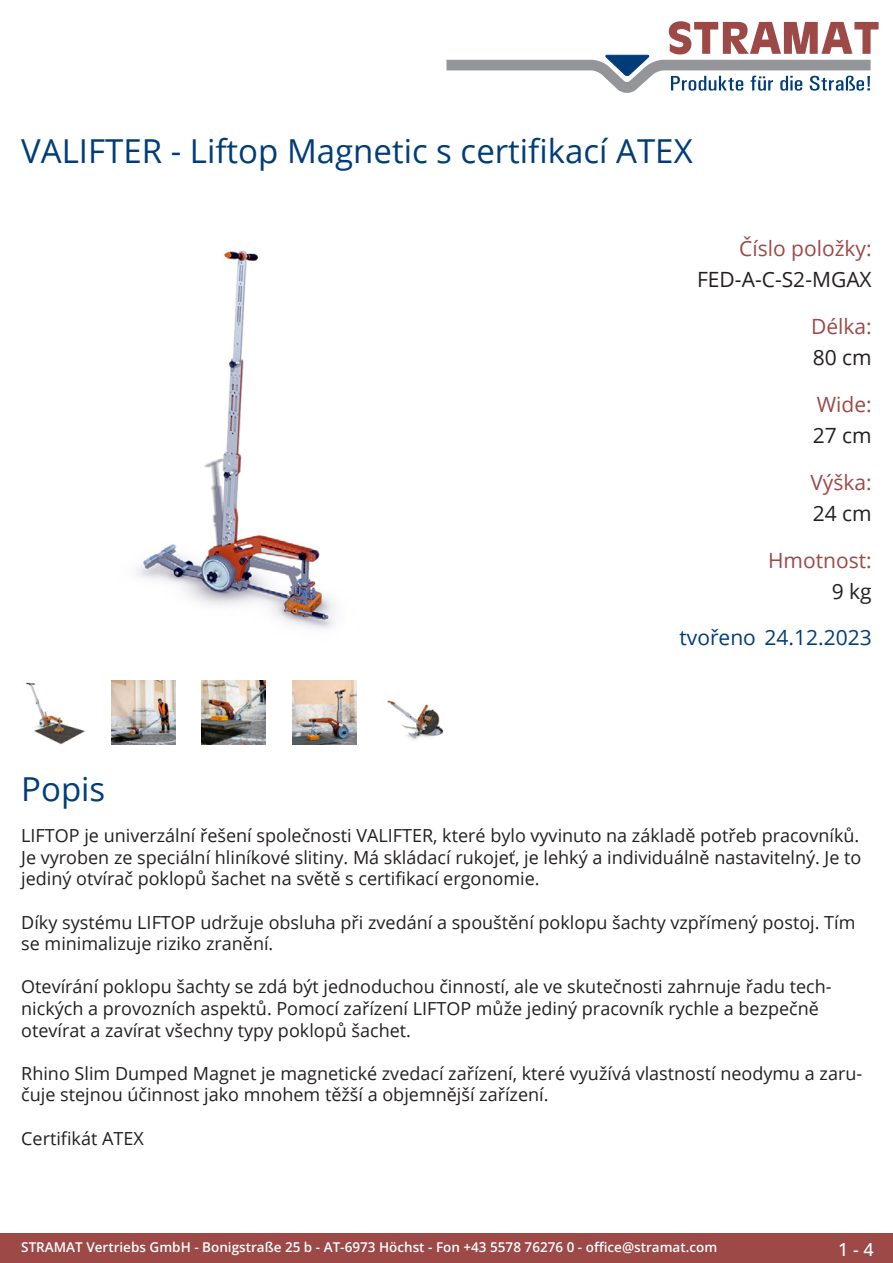
<style>
.page{position:relative;width:893px;height:1263px;background:#fff}
.page>*{position:absolute;margin:0;border:0;box-sizing:border-box;transform-origin:0 0}
.Produkttitel{font:33px "Open Sans";color:#003d78}
.TechDaten_Überschrif{font:21px "Open Sans";color:#9c4948}
.TechDaten_Inhalt{font:21px "Open Sans";color:#231f20}
.Erstellungsdatum{font:21px "Open Sans";color:#003d78}
.Beschreibung_Text{font:18px/21.6px "Open Sans";color:#231f20}
.t1{font:500 18px "Open Sans";color:#fff}
.t2{font:600 13.5px "Open Sans";color:#fff}
</style>
<div class="page">
<div style="left:0;top:1233px;width:893px;height:30px;background:#9c4948"></div>
<svg style="left:446px;top:21px;width:433px;height:72px"></svg>
<img style="left:136px;top:250px;width:199px;height:379px">
<img style="left:24px;top:682px;width:61px;height:62px">
<img style="left:112px;top:680px;width:63px;height:64px">
<img style="left:202px;top:680px;width:64px;height:64px">
<img style="left:292px;top:680px;width:64px;height:64px">
<img style="left:387px;top:700px;width:57px;height:40px">
<p class="Produkttitel" style="left:21px;top:128px;width:673px">VALIFTER - Liftop Magnetic s certifikací ATEX</p>
<p class="TechDaten_Überschrif" style="left:739px;top:234px;width:134px">Číslo položky:</p>
<p class="TechDaten_Inhalt" style="left:697px;top:265px;width:176px">FED-A-C-S2-MGAX</p>
<p class="TechDaten_Überschrif" style="left:811px;top:312px;width:62px">Délka:</p>
<p class="TechDaten_Inhalt" style="left:813px;top:343px;width:61px">80 cm</p>
<p class="TechDaten_Überschrif" style="left:817px;top:390px;width:56px">Wide:</p>
<p class="TechDaten_Inhalt" style="left:813px;top:421px;width:61px">27 cm</p>
<p class="TechDaten_Überschrif" style="left:810px;top:468px;width:63px">Výška:</p>
<p class="TechDaten_Inhalt" style="left:813px;top:499px;width:61px">24 cm</p>
<p class="TechDaten_Überschrif" style="left:768px;top:546px;width:105px">Hmotnost:</p>
<p class="TechDaten_Inhalt" style="left:832px;top:577px;width:42px">9 kg</p>
<p class="Erstellungsdatum" style="left:679px;top:623px;width:194px">tvořeno 24.12.2023</p>
<p class="Produkttitel" style="left:21px;top:766px;width:86px">Popis</p>
<p class="Beschreibung_Text" style="left:21px;top:824px;width:842px;text-align:justify">LIFTOP je univerzální řešení společnosti VALIFTER, které bylo vyvinuto na základě potřeb pracovníků.<br>Je vyroben ze speciální hliníkové slitiny. Má skládací rukojeť, je lehký a individuálně nastavitelný. Je to jediný otvírač poklopů šachet na světě s certifikací ergonomie.</p>
<p class="Beschreibung_Text" style="left:21px;top:911px;width:836px">Díky systému LIFTOP udržuje obsluha při zvedání a spouštění poklopu šachty vzpřímený postoj. Tím se minimalizuje riziko zranění.</p>
<p class="Beschreibung_Text" style="left:21px;top:975px;width:812px">Otevírání poklopu šachty se zdá být jednoduchou činností, ale ve skutečnosti zahrnuje řadu tech&shy;nických a provozních aspektů. Pomocí zařízení LIFTOP může jediný pracovník rychle a bezpečně otevírat a zavírat všechny typy poklopů šachet.</p>
<p class="Beschreibung_Text" style="left:21px;top:1062px;width:842px">Rhino Slim Dumped Magnet je magnetické zvedací zařízení, které využívá vlastností neodymu a zaru&shy;čuje stejnou účinnost jako mnohem těžší a objemnější zařízení.</p>
<p class="Beschreibung_Text" style="left:21px;top:1127px;width:124px">Certifikát ATEX</p>
<p class="t2" style="left:21px;top:1238px;width:698px">STRAMAT Vertriebs GmbH - Bonigstraße 25 b - AT-6973 Höchst - Fon +43 5578 76276 0 - office@stramat.com</p>
<p class="t1" style="left:838px;top:1237px;width:37px">1 - 4</p>
</div>
